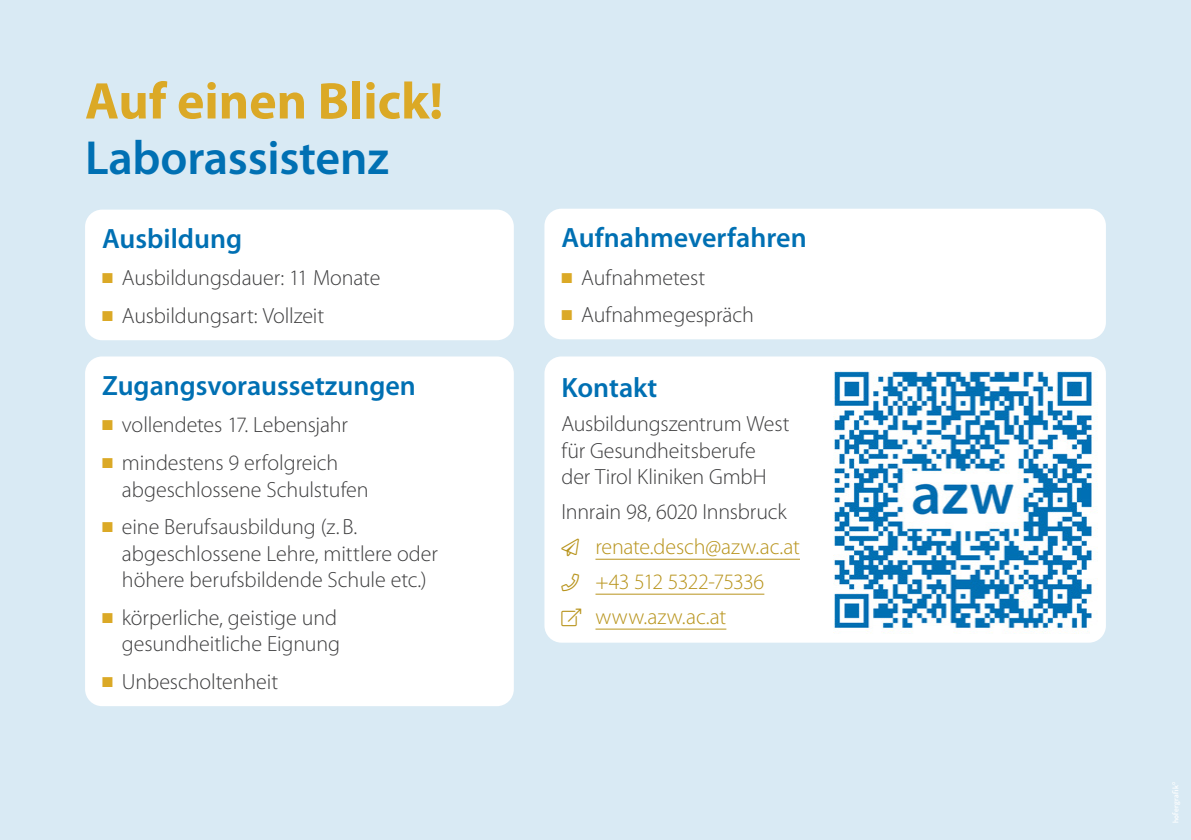
<style>
.page{position:relative;width:1191px;height:840px;background:#fff}
.page>*{position:absolute;margin:0;border:0;box-sizing:border-box;transform-origin:0 0}
.h2_gross{font:700 52px "Myriad Pro";color:#dba926}
.h2_gross-2{font:600 48px "Myriad Pro";letter-spacing:-.005em;color:#0070b3}
.h3_A5{font:600 28px "Myriad Pro";color:#0070b3}
.p_A5{font:300 22px/26.4px "Myriad Pro";letter-spacing:-.005em;color:#3e3e3f}
.p_A5-2{font:300 22px "Myriad Pro";letter-spacing:-.01em;color:#b8941d}
.p_A5-3{font:300 22px "Myriad Pro";letter-spacing:-.04em;color:#b8941d}
.p_A5-4{font:300 22px "Myriad Pro";letter-spacing:.015em;color:#b8941d}
.t1{font:600 8px "Dosis";letter-spacing:.025em;color:#fff}
.s1{color:#dba926}
</style>
<div class="page">
<div style="left:0;top:0;width:1191px;height:839px;background:#d9eaf4"></div>
<div style="left:85px;top:356px;width:429px;height:349px;background:#fff;border-radius:17px"></div>
<div style="left:544px;top:208px;width:562px;height:131px;background:#fff;border-radius:17px"></div>
<div style="left:85px;top:209px;width:429px;height:131px;background:#fff;border-radius:17px"></div>
<div style="left:544px;top:356px;width:562px;height:286px;background:#fff;border-radius:17px"></div>
<hr style="left:595px;top:558px;width:205px;height:1px;background:#b8941d">
<hr style="left:595px;top:593px;width:169px;height:1px;background:#b8941d">
<hr style="left:595px;top:628px;width:131px;height:1px;background:#b8941d">
<img style="left:833px;top:370px;width:265px;height:264px">
<p class="h2_gross" style="left:85px;top:72px;width:360px">Auf einen Blick!</p>
<p class="h2_gross-2" style="left:85px;top:131px;width:305px">Laborassistenz</p>
<p class="h3_A5" style="left:102px;top:222px;width:142px">Ausbildung</p>
<p class="p_A5" style="left:102px;top:265px;width:280px"><span class="s1">■</span> Ausbildungsdauer: 11 Monate</p>
<p class="p_A5" style="left:102px;top:303px;width:224px"><span class="s1">■</span> Ausbildungsart: Vollzeit</p>
<p class="h3_A5" style="left:102px;top:369px;width:315px">Zugangsvoraussetzungen</p>
<p class="p_A5" style="left:102px;top:412px;width:247px"><span class="s1">■</span> vollendetes 17. Lebensjahr</p>
<p class="p_A5" style="left:122px;top:449px;width:248px;text-indent:-20px"><span class="s1">■</span> mindestens 9 erfolgreich abgeschlossene Schulstufen</p>
<p class="p_A5" style="left:122px;top:514px;width:317px;text-indent:-20px"><span class="s1">■</span> eine Berufsausbildung (z. B. abgeschlossene Lehre, mittlere oder höhere berufsbildende Schule etc.)</p>
<p class="p_A5" style="left:102px;top:604px;width:240px;text-align:right"><span class="s1">■</span> körperliche, geistige und gesundheitliche Eignung</p>
<p class="p_A5" style="left:102px;top:668px;width:177px"><span class="s1">■</span> Unbescholtenheit</p>
<p class="h3_A5" style="left:561px;top:222px;width:247px">Aufnahmeverfahren</p>
<p class="p_A5" style="left:561px;top:264px;width:145px"><span class="s1">■</span> Aufnahmetest</p>
<p class="p_A5" style="left:561px;top:302px;width:194px"><span class="s1">■</span> Aufnahmegespräch</p>
<p class="h3_A5" style="left:561px;top:371px;width:97px">Kontakt</p>
<p class="p_A5" style="left:561px;top:411px;width:230px">Ausbildungszentrum West für Gesundheitsberufe der Tirol Kliniken GmbH</p>
<p class="p_A5" style="left:561px;top:499px;width:227px">Innrain 98, 6020 Innsbruck</p>
<p class="p_A5-2" style="left:595px;top:534px;width:206px">renate.desch@azw.ac.at</p>
<p class="p_A5-3" style="left:561px;top:569px;width:204px">□■ +43 512 5322-75336</p>
<p class="p_A5-4" style="left:561px;top:604px;width:166px">▼■●●■ www.azw.ac.at</p>
<p class="t1" style="left:1170px;top:822px;width:43px;rotate:-90deg">hofergrafik°</p>
</div>
